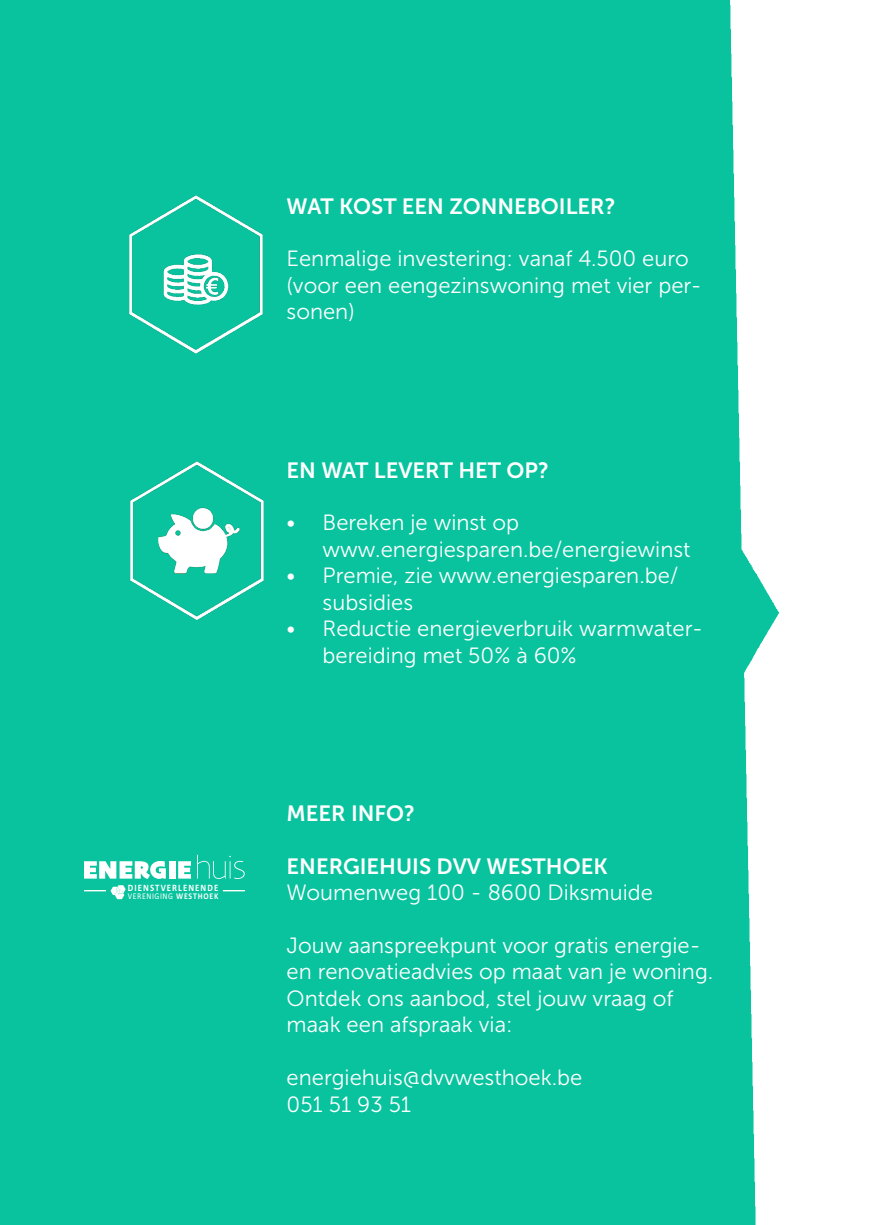
<style>
.page{position:relative;width:874px;height:1225px;background:#fff}
.page>*{position:absolute;margin:0;border:0;box-sizing:border-box;transform-origin:0 0}
.t1{font:22px/26.4px "Museo Sans 300";color:#fff}
.t2{font:22px "Museo Sans 700";color:#fff}
.t3{font:700 9.8px "Calibri";letter-spacing:.12em;color:#fff;scale:.89 1}
.t4{font:8.8px "Calibri";letter-spacing:.07em;color:#fff;scale:.89 1}
.s1{font-weight:700}
</style>
<div class="page">
<div style="left:0;top:0;width:780px;height:1225px;background:#08c39e"></div>
<img style="left:105px;top:176px;width:181px;height:181px">
<img style="left:106px;top:444px;width:181px;height:181px">
<svg style="left:84px;top:861px;width:82px;height:18px"></svg>
<div style="left:169px;top:861px;width:6px;height:17px;background:#fff"></div>
<svg style="left:178px;top:861px;width:13px;height:17px"></svg>
<svg style="left:197px;top:854px;width:47px;height:25px"></svg>
<svg style="left:223px;top:890px;width:21px;height:1px"></svg>
<svg style="left:84px;top:885px;width:42px;height:14px"></svg>
<p class="t3" style="left:128px;top:881px;width:103px">DIENSTVERLENENDE</p>
<p class="t4" style="left:128px;top:890px;width:103px">VERENIGING <span class="s1">WESTHOEK</span></p>
<p class="t2" style="left:286px;top:194px;width:330px">WAT KOST EEN ZONNEBOILER?</p>
<p class="t1" style="left:286px;top:246px;width:416px">Eenmalige investering: vanaf 4.500 euro (voor een eengezinswoning met vier per&shy;sonen)</p>
<p class="t2" style="left:286px;top:458px;width:263px">EN WAT LEVERT HET OP?</p>
<p class="t1" style="left:286px;top:510px;width:234px">• Bereken je winst op</p>
<p class="t1" style="left:322px;top:536px;width:369px">www.energiesparen.be/energiewinst</p>
<p class="t1" style="left:322px;top:563px;width:357px;text-indent:-36px">• Premie, zie www.energiesparen.be/ subsidies</p>
<p class="t1" style="left:322px;top:615px;width:381px;text-indent:-36px">• Reductie energieverbruik warmwater&shy;bereiding met 50% à 60%</p>
<p class="t2" style="left:286px;top:801px;width:130px">MEER INFO?</p>
<p class="t2" style="left:286px;top:854px;width:322px">ENERGIEHUIS DVV WESTHOEK</p>
<p class="t1" style="left:286px;top:879px;width:368px">Woumenweg 100 - 8600 Diksmuide</p>
<p class="t1" style="left:286px;top:932px;width:428px">Jouw aanspreekpunt voor gratis energie&shy;en renovatieadvies op maat van je woning.<br>Ontdek ons aanbod, stel jouw vraag of maak een afspraak via:</p>
<p class="t1" style="left:286px;top:1064px;width:297px">energiehuis@dvvwesthoek.be</p>
<p class="t1" style="left:286px;top:1091px;width:126px">051 51 93 51</p>
</div>
